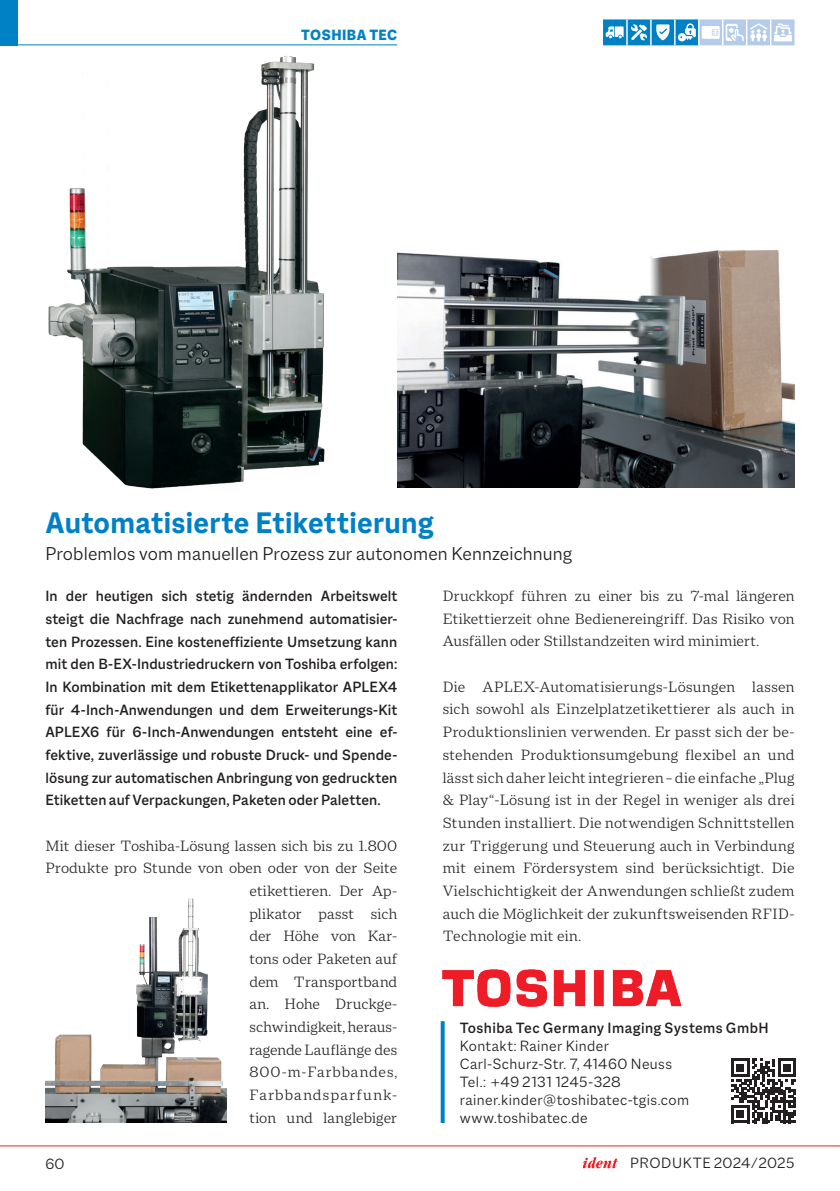
<style>
.page{position:relative;width:840px;height:1191px;background:#fff}
.page>*{position:absolute;margin:0;border:0;box-sizing:border-box;transform-origin:0 0}
.t1{font:700 32px "Macklin Sans";letter-spacing:.01em;color:#0080c5}
.t2{font:300 20px "Macklin Sans";letter-spacing:.005em;color:#231f20}
.t3{font:300 16px/22.6px "Macklin Text";letter-spacing:.005em;color:#231f20;text-align:justify}
.t4{font:500 16px/22.6px "Macklin Sans";letter-spacing:.01em;color:#231f20;text-align:justify}
.t5{font:300 16px/18px "Macklin Sans";letter-spacing:.025em;color:#231f20}
.t6{font:800 16px "Macklin Sans";letter-spacing:.025em;color:#0080c5}
</style>
<div class="page">
<img style="left:442px;top:970px;width:239px;height:36px">
<svg style="left:440px;top:1021px;width:4px;height:102px"></svg>
<svg style="left:731px;top:1058px;width:64px;height:65px"></svg>
<img style="left:45px;top:898px;width:181px;height:225px">
<img style="left:26px;top:45px;width:353px;height:444px">
<img style="left:397px;top:250px;width:397px;height:238px">
<svg style="left:582px;top:1157px;width:35px;height:11px"></svg>
<hr style="left:0;top:1145px;width:839px;height:1px;background:#ee1d23">
<hr style="left:0;top:44px;width:397px;height:1px;background:#0080c5">
<svg style="left:603px;top:19px;width:191px;height:26px"></svg>
<div style="left:0;top:0;width:17px;height:45px;background:#0080c5"></div>
<p class="t6" style="left:301px;top:25px;width:97px">TOSHIBA TEC</p>
<h1 class="t1" style="left:45px;top:504px;width:390px">Automatisierte Etikettierung</h1>
<p class="t2" style="left:45px;top:542px;width:528px">Problemlos vom manuellen Prozess zur autonomen Kennzeichnung</p>
<p class="t4" style="left:45px;top:584px;width:353px">In der heutigen sich stetig ändernden Arbeitswelt steigt die Nachfrage nach zunehmend automatisier&shy;ten Prozessen. Eine kosteneffiziente Umsetzung kann mit den B-EX-Industriedruckern von Toshiba erfolgen:<br>In Kombination mit dem Etikettenapplikator APLEX4 für 4-Inch-Anwendungen und dem Erweiterungs-Kit APLEX6 für 6-Inch-Anwendungen entsteht eine ef&shy;fektive, zuverlässige und robuste Druck- und Spende&shy;lösung zur automatischen Anbringung von gedruckten Etiketten auf Verpackungen, Paketen oder Paletten.</p>
<p class="t3" style="left:45px;top:834px;width:353px;text-align:right">Mit dieser Toshiba-Lösung lassen sich bis zu 1.800<br>Produkte pro Stunde von oben oder von der Seite etikettieren. Der Ap-<br>plikator passt sich<br>der Höhe von Kar-<br>tons oder Paketen auf<br>dem Transportband<br>an. Hohe Druckge-<br>schwindigkeit, heraus-<br>ragende Lauflänge des<br>800-m-Farbbandes,<br>Farbbandsparfunk-<br>tion und langlebiger</p>
<p class="t3" style="left:442px;top:584px;width:353px">Druckkopf führen zu einer bis zu 7-mal längeren Etikettierzeit ohne Bedienereingriff. Das Risiko von Ausfällen oder Stillstandzeiten wird minimiert.</p>
<p class="t3" style="left:442px;top:675px;width:353px">Die APLEX-Automatisierungs-Lösungen lassen sich sowohl als Einzelplatzetikettierer als auch in Produktionslinien verwenden. Er passt sich der be&shy;stehenden Produktionsumgebung flexibel an und lässt sich daher leicht integrieren – die einfache „Plug &amp; Play“-Lösung ist in der Regel in weniger als drei Stunden installiert. Die notwendigen Schnittstellen zur Triggerung und Steuerung auch in Verbindung mit einem Fördersystem sind berücksichtigt. Die Vielschichtigkeit der Anwendungen schließt zudem auch die Möglichkeit der zukunftsweisenden RFID-Technologie mit ein.</p>
<p class="t4" style="left:459px;top:1016px;width:310px">Toshiba Tec Germany Imaging Systems GmbH</p>
<p class="t5" style="left:459px;top:1036px;width:231px">Kontakt: Rainer Kinder<br>Carl-Schurz-Str. 7, 41460 Neuss<br>Tel.: +49 2131 1245-328 rainer.kinder@toshibatec-tgis.com www.toshibatec.de</p>
<p class="t5" style="left:45px;top:1154px;width:21px">60</p>
<p class="t5" style="left:630px;top:1153px;width:166px">PRODUKTE 2024∕2025</p>
</div>
